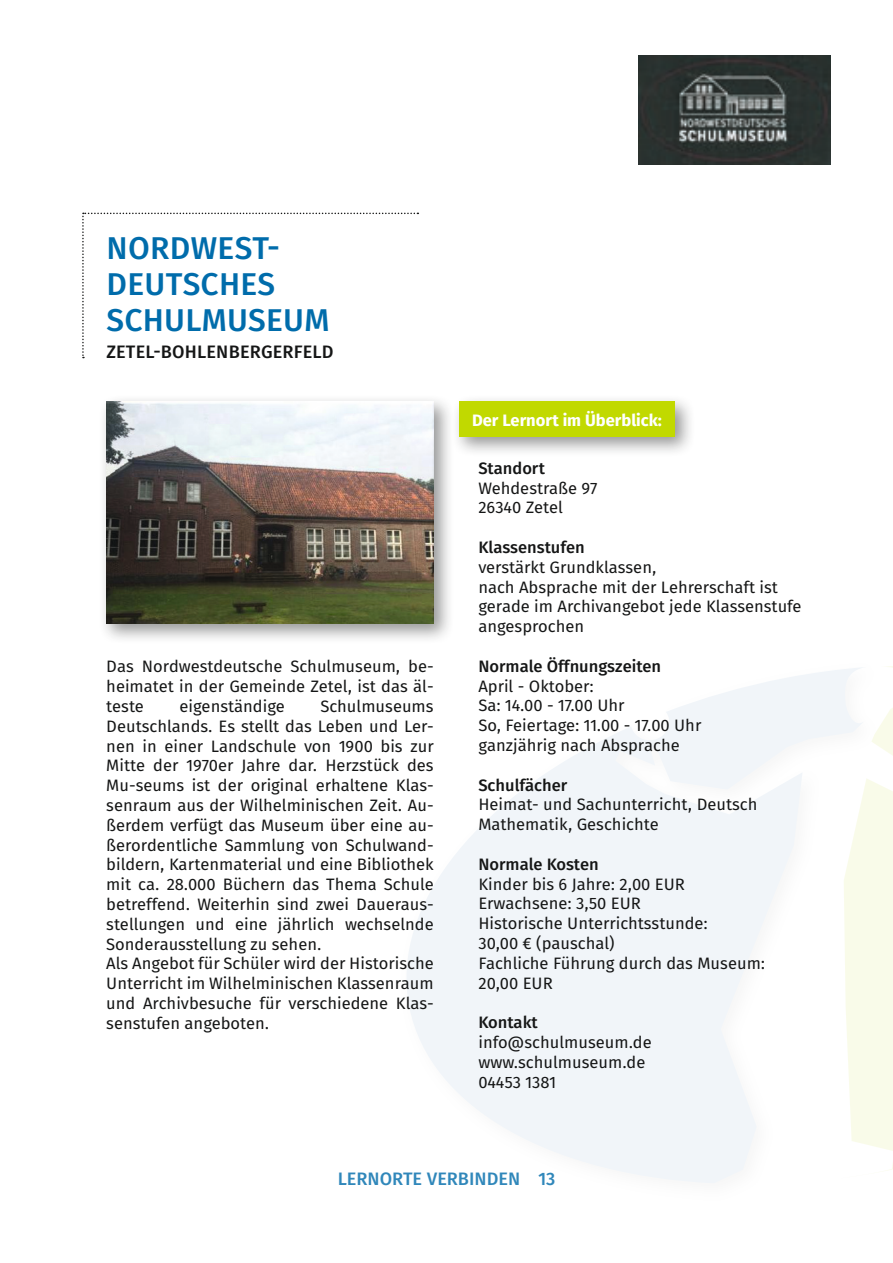
<style>
.page{position:relative;width:893px;height:1263px;background:#fff}
.page>*{position:absolute;margin:0;border:0;box-sizing:border-box;transform-origin:0 0}
.ÜBERSCHRIFT{font:31.5px/36px "Fira Sans OT Medium";letter-spacing:.01em;color:#006cab}
.ÜBERSCHRIFT_SUB{font:18px "Fira Sans OT Medium";letter-spacing:.01em;color:#151616}
.t1{font:18px "Fira Sans OT Medium";color:#006cab}
.NORMAL_ÜBERBLICK{font:16.5px/19.8px "Fira Sans OT";color:#151616;text-align:justify}
.MEDIUM_ÜBERBLICK{font:16.5px "Fira Sans OT Medium";color:#151616}
.t2{font:700 16.5px "Fira Sans OT";color:#fff}
</style>
<div class="page">
<svg style="left:407px;top:670px;width:433px;height:513px;fill:#f1f5f9"></svg>
<svg style="left:840px;top:666px;width:53px;height:505px"></svg>
<div style="left:99px;top:394px;width:356px;height:251px;background:#151616;opacity:.45"></div>
<img style="left:106px;top:402px;width:328px;height:222px">
<div style="left:452px;top:394px;width:244px;height:63px;background:#151616;opacity:.45"></div>
<div style="left:459px;top:402px;width:216px;height:35px;background:#c1d900"></div>
<svg style="left:82px;top:213px;width:336px;height:145px"></svg>
<img style="left:639px;top:56px;width:192px;height:109px">
<p class="ÜBERSCHRIFT" style="left:106px;top:232px;width:175px">NORDWEST-</p>
<p class="ÜBERSCHRIFT" style="left:106px;top:268px;width:224px">DEUTSCHES<br>SCHULMUSEUM</p>
<p class="ÜBERSCHRIFT_SUB" style="left:106px;top:339px;width:229px">ZETEL-BOHLENBERGERFELD</p>
<p class="NORMAL_ÜBERBLICK" style="left:106px;top:658px;width:329px">Das Nordwestdeutsche Schulmuseum, be&shy;heimatet in der Gemeinde Zetel, ist das äl&shy;teste</p>
<p class="NORMAL_ÜBERBLICK" style="left:180px;top:697px;width:107px">eigenständige</p>
<p class="NORMAL_ÜBERBLICK" style="left:106px;top:697px;width:329px;text-indent:214px">Schulmuseums Deutschlands. Es stellt das Leben und Ler&shy;nen in einer Landschule von 1900 bis zur Mitte der 1970er Jahre dar. Herzstück des Mu-seums ist der original erhaltene Klas&shy;senraum aus der Wilhelminischen Zeit. Au&shy;ßerdem verfügt das Museum über eine au&shy;ßerordentliche Sammlung von Schulwand&shy;bildern, Kartenmaterial und eine Bibliothek mit ca. 28.000 Büchern das Thema Schule betreffend. Weiterhin sind zwei Daueraus&shy;stellungen und eine jährlich wechselnde Sonderausstellung zu sehen.</p>
<p class="NORMAL_ÜBERBLICK" style="left:106px;top:955px;width:329px">Als Angebot für Schüler wird der Historische Unterricht im Wilhelminischen Klassenraum und Archivbesuche für verschiedene Klas&shy;senstufen angeboten.</p>
<p class="t2" style="left:472px;top:408px;width:192px">Der Lernort im Überblick:</p>
<p class="MEDIUM_ÜBERBLICK" style="left:478px;top:456px;width:68px">Standort</p>
<p class="NORMAL_ÜBERBLICK" style="left:478px;top:479px;width:120px">Wehdestraße 97</p>
<p class="NORMAL_ÜBERBLICK" style="left:478px;top:499px;width:86px">26340 Zetel</p>
<p class="MEDIUM_ÜBERBLICK" style="left:478px;top:536px;width:108px">Klassenstufen</p>
<p class="NORMAL_ÜBERBLICK" style="left:478px;top:558px;width:180px">verstärkt Grundklassen,</p>
<p class="NORMAL_ÜBERBLICK" style="left:478px;top:578px;width:325px;text-align:left">nach Absprache mit der Lehrerschaft ist gerade im Archivangebot jede Klassenstufe angesprochen</p>
<p class="MEDIUM_ÜBERBLICK" style="left:478px;top:654px;width:184px">Normale Öffnungszeiten</p>
<p class="NORMAL_ÜBERBLICK" style="left:478px;top:677px;width:117px">April - Oktober:</p>
<p class="NORMAL_ÜBERBLICK" style="left:478px;top:697px;width:148px">Sa: 14.00 - 17.00 Uhr</p>
<p class="NORMAL_ÜBERBLICK" style="left:478px;top:717px;width:224px">So, Feiertage: 11.00 - 17.00 Uhr</p>
<p class="NORMAL_ÜBERBLICK" style="left:478px;top:736px;width:203px">ganzjährig nach Absprache</p>
<p class="MEDIUM_ÜBERBLICK" style="left:478px;top:773px;width:90px">Schulfächer</p>
<p class="NORMAL_ÜBERBLICK" style="left:478px;top:796px;width:281px">Heimat- und Sachunterricht, Deutsch</p>
<p class="NORMAL_ÜBERBLICK" style="left:478px;top:816px;width:182px">Mathematik, Geschichte</p>
<p class="MEDIUM_ÜBERBLICK" style="left:478px;top:852px;width:122px">Normale Kosten</p>
<p class="NORMAL_ÜBERBLICK" style="left:478px;top:875px;width:208px">Kinder bis 6 Jahre: 2,00 EUR</p>
<p class="NORMAL_ÜBERBLICK" style="left:478px;top:895px;width:164px">Erwachsene: 3,50 EUR</p>
<p class="NORMAL_ÜBERBLICK" style="left:478px;top:915px;width:231px">Historische Unterrichtsstunde:</p>
<p class="NORMAL_ÜBERBLICK" style="left:478px;top:934px;width:138px">30,00 € (pauschal)</p>
<p class="NORMAL_ÜBERBLICK" style="left:478px;top:954px;width:288px">Fachliche Führung durch das Museum:</p>
<p class="NORMAL_ÜBERBLICK" style="left:478px;top:974px;width:76px">20,00 EUR</p>
<p class="MEDIUM_ÜBERBLICK" style="left:478px;top:1011px;width:61px">Kontakt</p>
<p class="NORMAL_ÜBERBLICK" style="left:478px;top:1033px;width:175px">info@schulmuseum.de</p>
<p class="NORMAL_ÜBERBLICK" style="left:478px;top:1053px;width:169px">www.schulmuseum.de</p>
<p class="NORMAL_ÜBERBLICK" style="left:478px;top:1073px;width:79px">04453 1381</p>
<p class="t1" style="left:338px;top:1166px;width:219px">LERNORTE VERBINDEN 13</p>
</div>
